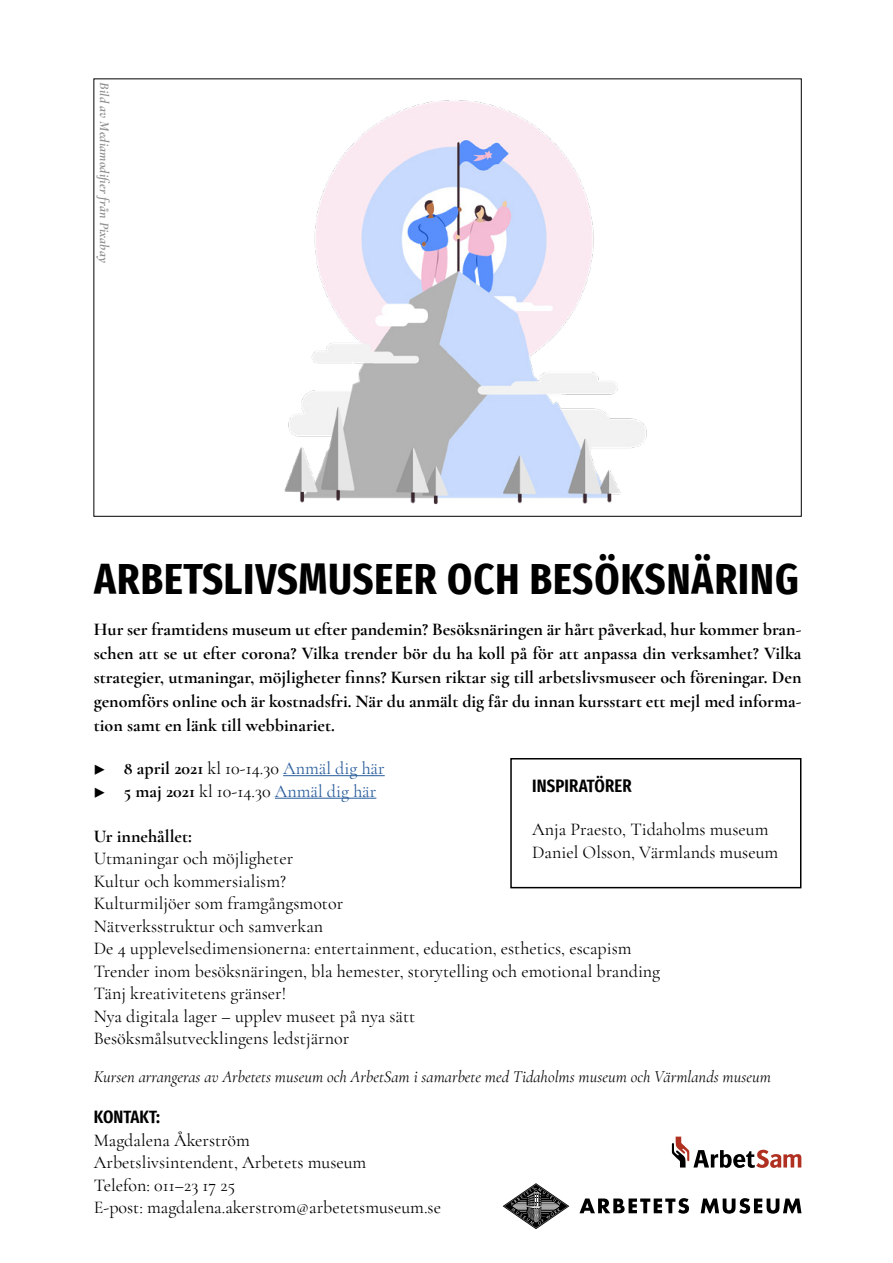
<style>
.page{position:relative;width:893px;height:1263px;background:#fff}
.page>*{position:absolute;margin:0;border:0;box-sizing:border-box;transform-origin:0 0}
.t1{font:700 extra-condensed 43.5px "Fira Sans";letter-spacing:.025em;color:#000}
.t2{font:18px/22.5px "Cormorant Garamond";color:#000}
.t3{font:700 18px/24px "Cormorant Garamond";color:#000;text-align:justify}
.t4{font:18px "Cormorant Garamond";color:#275b9b}
.t5{font:600 extra-condensed 18px "Fira Sans";letter-spacing:.01em;color:#000}
.t6{font:italic 16.5px "Cormorant Garamond";color:#000}
.t7{font:italic 700 13.5px "Cormorant Garamond";letter-spacing:.01em;color:#8f8f8f}
.s1{color:#000}
.s2{font-weight:700;color:#000}
</style>
<div class="page">
<img style="left:284px;top:100px;width:363px;height:405px">
<svg style="left:579px;top:1198px;width:110px;height:16px"></svg>
<svg style="left:701px;top:1198px;width:100px;height:16px"></svg>
<svg style="left:503px;top:1183px;width:66px;height:46px"></svg>
<svg style="left:672px;top:1136px;width:129px;height:32px"></svg>
<hr style="left:283px;top:775px;width:102px;height:1px;background:#275b9b">
<hr style="left:275px;top:798px;width:101px;height:1px;background:#275b9b">
<div style="left:510px;top:758px;width:291px;height:130px;border:2px solid #000"></div>
<p class="t7" style="left:113px;top:82px;width:183px;rotate:90deg">Bild av Mediamodifier från Pixabay</p>
<h1 class="t1" style="left:94px;top:542px;width:706px">ARBETSLIVSMUSEER OCH BESÖKSNÄRING</h1>
<p class="t3" style="left:94px;top:617px;width:709px">Hur ser framtidens museum ut efter pandemin? Besöksnäringen är hårt påverkad, hur kommer bran&shy;schen att se ut efter corona? Vilka trender bör du ha koll på för att anpassa din verksamhet? Vilka strategier, utmaningar, möjligheter finns? Kursen riktar sig till arbetslivsmuseer och föreningar. Den genomförs online och är kostnadsfri. När du anmält dig får du innan kursstart ett mejl med informa&shy;tion samt en länk till webbinariet.</p>
<p class="t4" style="left:94px;top:758px;width:292px"><span class="s1">◆</span> <span class="s2">8 april 2021</span> <span class="s1">kl 10-14.30</span> Anmäl dig här</p>
<p class="t4" style="left:94px;top:780px;width:284px"><span class="s1">◆</span> <span class="s2">5 maj 2021</span> <span class="s1">kl 10-14.30</span> Anmäl dig här</p>
<p class="t3" style="left:94px;top:824px;width:99px">Ur innehållet:</p>
<p class="t2" style="left:94px;top:847px;width:568px">Utmaningar och möjligheter<br>Kultur och kommersialism?<br>Kulturmiljöer som framgångsmotor<br>Nätverksstruktur och samverkan<br>De 4 upplevelsedimensionerna: entertainment, education, esthetics, escapism Trender inom besöksnäringen, bla hemester, storytelling och emotional branding Tänj kreativitetens gränser!<br>Nya digitala lager – upplev museet på nya sätt<br>Besöksmålsutvecklingens ledstjärnor</p>
<p class="t5" style="left:532px;top:771px;width:101px">INSPIRATÖRER</p>
<p class="t2" style="left:532px;top:818px;width:248px">Anja Praesto, Tidaholms museum<br>Daniel Olsson, Värmlands museum</p>
<p class="t6" style="left:94px;top:1067px;width:678px">Kursen arrangeras av Arbetets museum och ArbetSam i samarbete med Tidaholms museum och Värmlands museum</p>
<p class="t5" style="left:94px;top:1102px;width:68px">KONTAKT:</p>
<p class="t2" style="left:94px;top:1129px;width:349px">Magdalena Åkerström<br>Arbetslivsintendent, Arbetets museum<br>Telefon: 011–23 17 25<br>E-post: magdalena.akerstrom@arbetetsmuseum.se</p>
</div>
